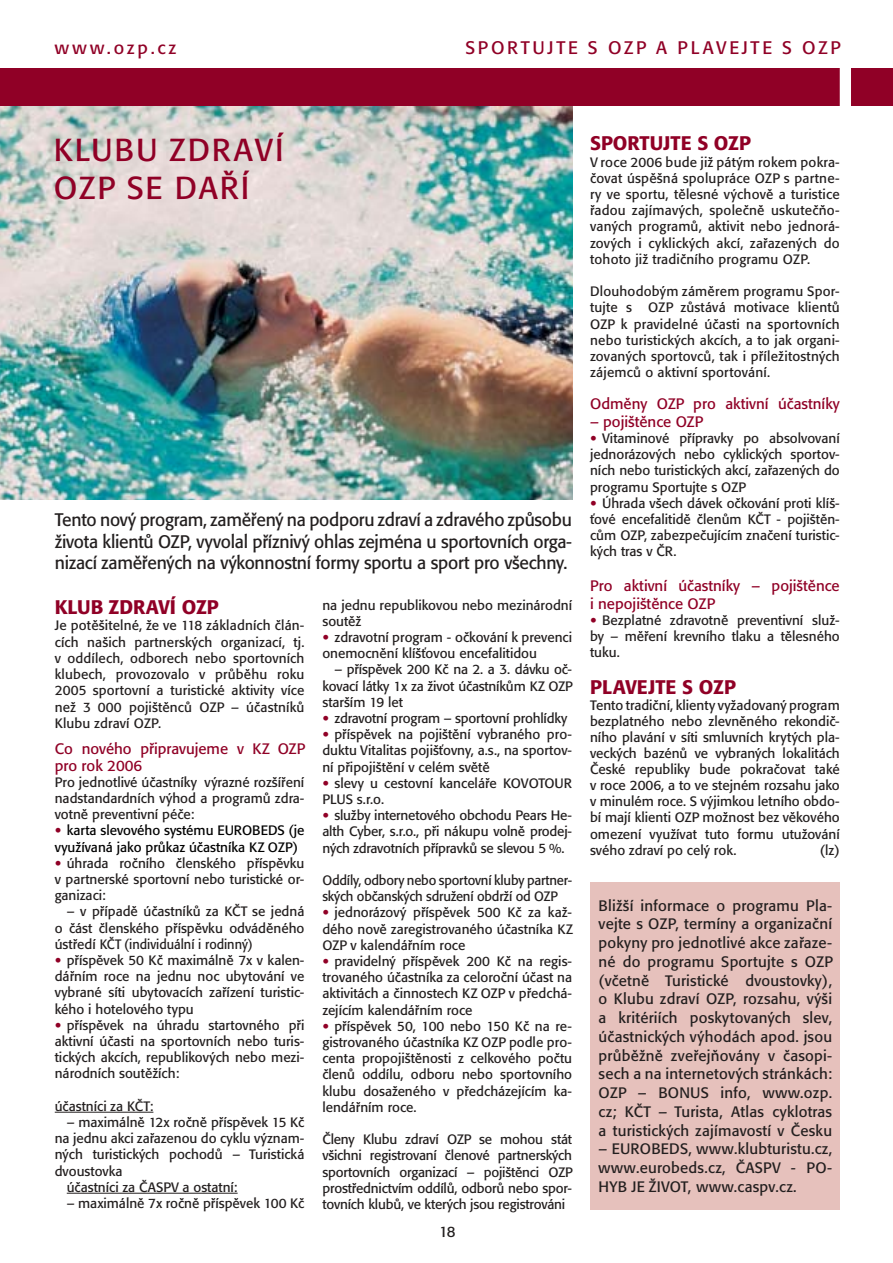
<style>
.page{position:relative;width:893px;height:1263px;background:#fff}
.page>*{position:absolute;margin:0;border:0;box-sizing:border-box;transform-origin:0 0}
.t1{font:31.5px/37.5px "Formata CE";letter-spacing:.06em;color:#900026}
.t2{font:500 19.5px "Formata CE";color:#900026}
.t3{font:18px/21.6px "Formata CE";letter-spacing:-.015em;color:#231f1f;text-align:justify}
.t4{font:18px "Formata CE";letter-spacing:.15em;color:#900026}
.t5{font:15px/18.8px "Formata CE";letter-spacing:.015em;color:#231f1f;text-align:justify}
.t6{font:15px/16.2px "Formata CE";color:#900026}
.t7{font:13.5px/16.2px "Formata CE";color:#231f1f;text-align:justify}
.t8{font:13.5px/16.2px "Formata CE";color:#000}
.s1{font-family:"Helvetica Neue CE";color:#900026}
</style>
<div class="page">
<img style="left:0;top:106px;width:572px;height:394px">
<div style="left:590px;top:882px;width:250px;height:327px;background:#e6c1bc"></div>
<div style="left:0;top:68px;width:893px;height:38px;background:#900026"></div>
<div style="left:840px;top:0;width:11px;height:132px;background:#fff"></div>
<hr style="left:55px;top:1112px;width:98px;height:1px;background:#231f1f">
<hr style="left:67px;top:1193px;width:171px;height:1px;background:#231f1f">
<h3 class="t4" style="left:55px;top:40px;width:123px">www.ozp.cz</h3>
<h3 class="t4" style="left:465px;top:40px;width:377px">SPORTUJTE S OZP A PLAVEJTE S OZP</h3>
<h1 class="t1" style="left:54px;top:134px;width:231px">KLUBU ZDRAVÍ<br>OZP SE DAŘÍ</h1>
<h3 class="t3" style="left:55px;top:511px;width:519px">Tento nový program, zaměřený na podporu zdraví a zdravého způsobu života klientů OZP, vyvolal příznivý ohlas zejména u sportovních orga&shy;nizací zaměřených na výkonnostní formy sportu a sport pro všechny.</h3>
<h2 class="t2" style="left:55px;top:599px;width:165px">KLUB ZDRAVÍ OZP</h2>
<p class="t7" style="left:55px;top:619px;width:251px">Je potěšitelné, že ve 118 základních člán&shy;cích našich partnerských organizací, tj. v oddílech, odborech nebo sportovních klubech, provozovalo v průběhu roku 2005 sportovní a turistické aktivity více než 3 000 pojištěnců OZP – účastníků Klubu zdraví OZP.</p>
<p class="t6" style="left:55px;top:742px;width:252px">Co nového připravujeme v KZ OZP pro rok 2006</p>
<p class="t7" style="left:55px;top:775px;width:251px">Pro jednotlivé účastníky výrazné rozšíření nadstandardních výhod a programů zdra&shy;votně preventivní péče:</p>
<p class="t8" style="left:55px;top:824px;width:251px"><span class="s1">•</span> karta slevového systému EUROBEDS (je využívaná jako průkaz účastníka KZ OZP)</p>
<p class="t7" style="left:55px;top:856px;width:251px"><span class="s1">•</span> úhrada ročního členského příspěvku v partnerské sportovní nebo turistické or&shy;ganizaci:</p>
<p class="t7" style="left:55px;top:905px;width:251px;text-indent:12px">– v případě účastníků za KČT se jedná o část členského příspěvku odváděného ústředí KČT (individuální i rodinný)</p>
<p class="t7" style="left:55px;top:953px;width:251px"><span class="s1">•</span> příspěvek 50 Kč maximálně 7x v kalen&shy;dářním roce na jednu noc ubytování ve vybrané síti ubytovacích zařízení turistic&shy;kého i hotelového typu</p>
<p class="t7" style="left:55px;top:1018px;width:251px"><span class="s1">•</span> příspěvek na úhradu startovného při aktivní účasti na sportovních nebo turis&shy;tických akcích, republikových nebo mezi&shy;národních soutěžích:</p>
<p class="t7" style="left:55px;top:1099px;width:100px">účastníci za KČT:</p>
<p class="t7" style="left:67px;top:1115px;width:239px">– maximálně 12x ročně příspěvek 15 Kč</p>
<p class="t7" style="left:55px;top:1131px;width:251px">na jednu akci zařazenou do cyklu význam-</p>
<p class="t7" style="left:55px;top:1148px;width:251px">ných turistických pochodů – Turistická</p>
<p class="t7" style="left:55px;top:1164px;width:69px">dvoustovka</p>
<p class="t7" style="left:67px;top:1180px;width:172px">účastníci za ČASPV a ostatní:</p>
<p class="t7" style="left:67px;top:1196px;width:239px">– maximálně 7x ročně příspěvek 100 Kč</p>
<p class="t7" style="left:322px;top:598px;width:251px">na jednu republikovou nebo mezinárodní soutěž</p>
<p class="t7" style="left:322px;top:630px;width:251px"><span class="s1">•</span> zdravotní program - očkování k prevenci onemocnění klíšťovou encefalitidou</p>
<p class="t7" style="left:322px;top:662px;width:252px;text-indent:12px">– příspěvek 200 Kč na 2. a 3. dávku oč&shy;kovací látky 1x za život účastníkům KZ OZP starším 19 let</p>
<p class="t7" style="left:322px;top:711px;width:246px"><span class="s1">•</span> zdravotní program – sportovní prohlídky</p>
<p class="t7" style="left:322px;top:727px;width:251px"><span class="s1">•</span> příspěvek na pojištění vybraného pro&shy;duktu Vitalitas pojišťovny, a.s., na sportov&shy;ní připojištění v celém světě</p>
<p class="t7" style="left:322px;top:776px;width:251px"><span class="s1">•</span> slevy u cestovní kanceláře KOVOTOUR<br>PLUS s.r.o.</p>
<p class="t7" style="left:322px;top:808px;width:251px"><span class="s1">•</span> služby internetového obchodu Pears He&shy;alth Cyber, s.r.o., při nákupu volně prodej&shy;ných zdravotních přípravků se slevou 5 %.</p>
<p class="t7" style="left:322px;top:873px;width:251px">Oddíly, odbory nebo sportovní kluby partner&shy;ských občanských sdružení obdrží od OZP</p>
<p class="t7" style="left:322px;top:905px;width:252px"><span class="s1">•</span> jednorázový příspěvek 500 Kč za kaž&shy;dého nově zaregistrovaného účastníka KZ OZP v kalendářním roce</p>
<p class="t7" style="left:322px;top:954px;width:251px"><span class="s1">•</span> pravidelný příspěvek 200 Kč na regis&shy;trovaného účastníka za celoroční účast na aktivitách a činnostech KZ OZP v předchá&shy;zejícím kalendářním roce</p>
<p class="t7" style="left:322px;top:1019px;width:251px"><span class="s1">•</span> příspěvek 50, 100 nebo 150 Kč na re&shy;gistrovaného účastníka KZ OZP podle pro&shy;centa propojištěnosti z celkového počtu členů oddílu, odboru nebo sportovního klubu dosaženého v předcházejícím ka&shy;lendářním roce.</p>
<p class="t7" style="left:322px;top:1132px;width:252px">Členy Klubu zdraví OZP se mohou stát všichni registrovaní členové partnerských sportovních organizací – pojištěnci OZP prostřednictvím oddílů, odborů nebo spor&shy;tovních klubů, ve kterých jsou registrováni</p>
<p class="t5" style="left:439px;top:1223px;width:18px">18</p>
<h2 class="t2" style="left:590px;top:135px;width:162px">SPORTUJTE S OZP</h2>
<p class="t7" style="left:590px;top:155px;width:251px">V roce 2006 bude již pátým rokem pokra&shy;čovat úspěšná spolupráce OZP s partne&shy;ry ve sportu, tělesné výchově a turistice řadou zajímavých, společně uskutečňo&shy;vaných programů, aktivit nebo jednorá&shy;zových i cyklických akcí, zařazených do tohoto již tradičního programu OZP.</p>
<p class="t7" style="left:590px;top:284px;width:251px">Dlouhodobým záměrem programu Spor&shy;tujte s OZP zůstává motivace klientů OZP k pravidelné účasti na sportovních nebo turistických akcích, a to jak organi&shy;zovaných sportovců, tak i příležitostných zájemců o aktivní sportování.</p>
<p class="t6" style="left:590px;top:397px;width:251px">Odměny OZP pro aktivní účastníky</p>
<p class="t6" style="left:590px;top:415px;width:115px">– pojištěnce OZP</p>
<p class="t7" style="left:590px;top:431px;width:251px"><span class="s1">•</span> Vitaminové přípravky po absolvovaní jednorázových nebo cyklických sportov&shy;ních nebo turistických akcí, zařazených do programu Sportujte s OZP</p>
<p class="t7" style="left:590px;top:496px;width:251px"><span class="s1">•</span> Úhrada všech dávek očkování proti klíš&shy;ťové encefalitidě členům KČT - pojištěn&shy;cům OZP, zabezpečujícím značení turistic&shy;kých tras v ČR.</p>
<p class="t6" style="left:590px;top:577px;width:251px;line-height:18px">Pro aktivní účastníky – pojištěnce i nepojištěnce OZP</p>
<p class="t7" style="left:590px;top:613px;width:251px"><span class="s1">•</span> Bezplatné zdravotně preventivní služ&shy;by – měření krevního tlaku a tělesného tuku.</p>
<h2 class="t2" style="left:590px;top:679px;width:147px">PLAVEJTE S OZP</h2>
<p class="t7" style="left:590px;top:698px;width:251px">Tento tradiční, klienty vyžadovaný program bezplatného nebo zlevněného rekondič&shy;ního plavání v síti smluvních krytých pla&shy;veckých bazénů ve vybraných lokalitách České republiky bude pokračovat také v roce 2006, a to ve stejném rozsahu jako v minulém roce. S výjimkou letního obdo&shy;bí mají klienti OZP možnost bez věkového omezení využívat tuto formu utužování svého zdraví po celý rok.</p>
<p class="t7" style="left:820px;top:843px;width:21px">(lz)</p>
<p class="t5" style="left:599px;top:897px;width:236px">Bližší informace o programu Pla&shy;vejte s OZP, termíny a organizační pokyny pro jednotlivé akce zařaze&shy;né do programu Sportujte s OZP (včetně Turistické dvoustovky), o Klubu zdraví OZP, rozsahu, výši a kritériích poskytovaných slev, účastnických výhodách apod. jsou průběžně zveřejňovány v časopi&shy;sech a na internetových stránkách:<br>OZP – BONUS info, www.ozp. cz; KČT – Turista, Atlas cyklotras a turistických zajímavostí v Česku</p>
<p class="t5" style="left:599px;top:1141px;width:235px">– EUROBEDS, www.klubturistu.cz, www.eurobeds.cz, ČASPV - PO-HYB JE ŽIVOT, www.caspv.cz.</p>
</div>
